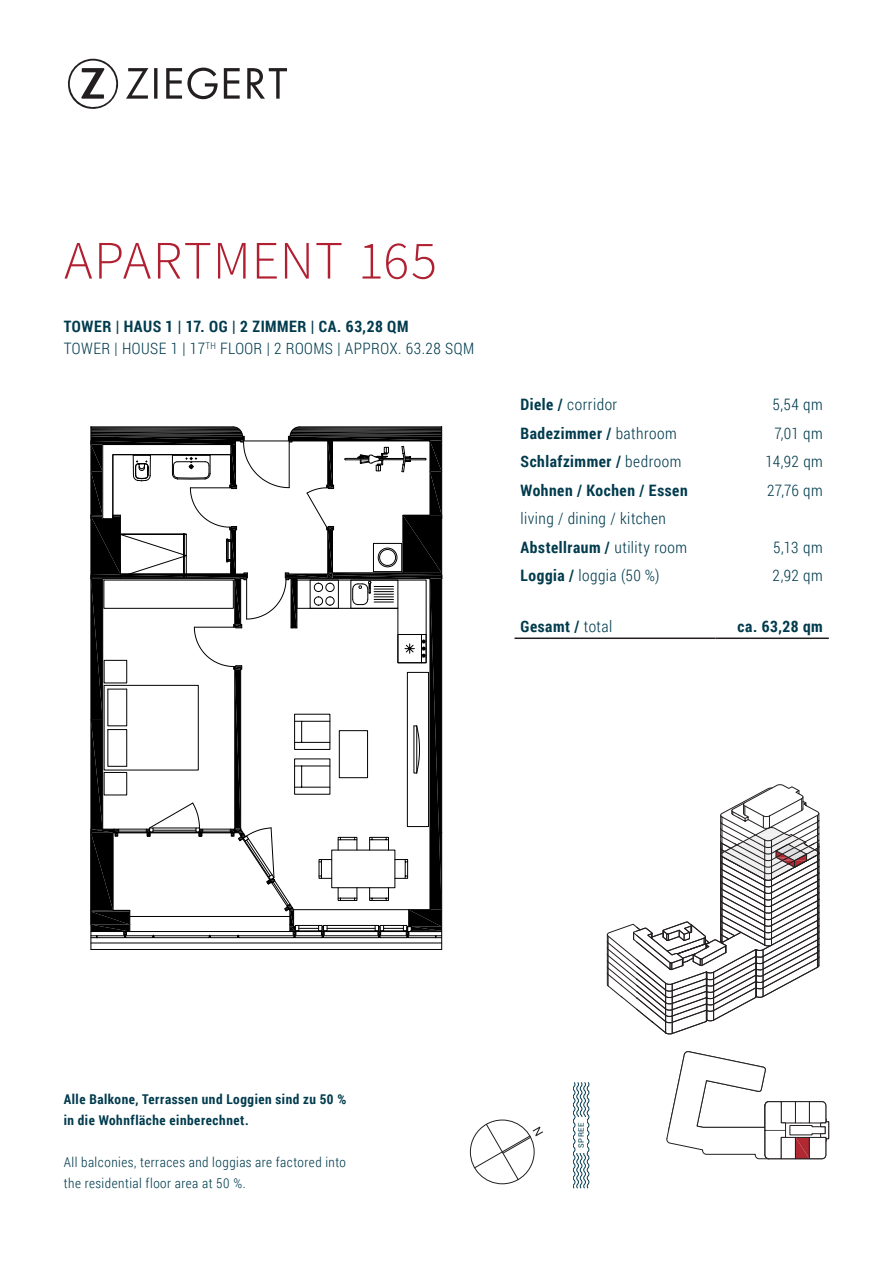
<style>
.page{position:relative;width:893px;height:1263px;background:#fff}
.page>*{position:absolute;margin:0;border:0;box-sizing:border-box;transform-origin:0 0}
.Head_Source_36_Light{font:300 54px "Source Sans Pro";letter-spacing:.02em;color:#b02031}
.Subhead_Roboto_Regul{font:300 15.75px "Roboto Condensed";letter-spacing:.03em;color:#003b4d}
.Subhead_Roboto_Regul-2{font:700 15.75px "Roboto Condensed";letter-spacing:.035em;color:#003b4d}
.Head_25_pt_light{font:700 15.75px "Roboto Condensed";letter-spacing:.035em;color:#003b4d}
.Head_25_pt_light-2{font:300 15.75px "Roboto Condensed";letter-spacing:.015em;color:#003b4d}
.t1{font:300 13.5px/21px "Roboto Condensed";letter-spacing:.035em;color:#003b4d}
.t2{font:700 13.5px/21px "Roboto Condensed";letter-spacing:.04em;color:#003b4d}
.t3{font:7.5px "Roboto";letter-spacing:.07em;color:#003b4d}
.s1{font-weight:700}
.s2{font-weight:300}
</style>
<div class="page">
<svg style="left:67px;top:59px;width:220px;height:50px"></svg>
<svg style="left:470px;top:1119px;width:73px;height:65px"></svg>
<svg style="left:573px;top:1082px;width:17px;height:107px"></svg>
<div style="left:576px;top:1117px;width:10px;height:36px;background:#fff"></div>
<svg style="left:667px;top:1051px;width:162px;height:108px"></svg>
<svg style="left:606px;top:784px;width:214px;height:250px"></svg>
<hr style="left:91px;top:943px;width:351px;height:1px;background:#000">
<hr style="left:91px;top:949px;width:351px;height:1px;background:#000">
<hr style="left:441px;top:575px;width:1px;height:374px;background:#000">
<hr style="left:91px;top:720px;width:1px;height:229px;background:#000">
<svg style="left:90px;top:426px;width:352px;height:512px"></svg>
<hr style="left:183px;top:534px;width:1px;height:43px;background:#000">
<hr style="left:103px;top:444px;width:130px;height:1px;background:#000">
<hr style="left:514px;top:637px;width:201px;height:2px;background:#231f20">
<hr style="left:715px;top:637px;width:114px;height:2px;background:#231f20">
<p class="Head_Source_36_Light" style="left:64px;top:228px;width:374px">APARTMENT 165</p>
<p class="Subhead_Roboto_Regul-2" style="left:64px;top:316px;width:346px">TOWER | HAUS 1 | 17. OG | 2 ZIMMER | CA. 63,28 QM</p>
<p class="Subhead_Roboto_Regul" style="left:64px;top:337px;width:412px">TOWER | HOUSE 1 | 17<sup>TH</sup> FLOOR | 2 ROOMS | APPROX. 63.28 SQM</p>
<p class="Subhead_Roboto_Regul" style="left:520px;top:394px;width:98px"><span class="s1">Diele /</span> corridor</p>
<p class="Subhead_Roboto_Regul" style="left:772px;top:394px;width:52px">5,54 qm</p>
<p class="Subhead_Roboto_Regul-2" style="left:520px;top:422px;width:158px">Badezimmer / <span class="s2">bathroom</span></p>
<p class="Head_25_pt_light-2" style="left:774px;top:422px;width:50px">7,01 qm</p>
<p class="Subhead_Roboto_Regul-2" style="left:520px;top:451px;width:162px">Schlafzimmer / <span class="s2">bedroom</span></p>
<p class="Subhead_Roboto_Regul" style="left:766px;top:451px;width:59px">14,92 qm</p>
<p class="Subhead_Roboto_Regul-2" style="left:520px;top:479px;width:169px">Wohnen / Kochen / Essen</p>
<p class="Subhead_Roboto_Regul" style="left:767px;top:479px;width:57px">27,76 qm</p>
<p class="Subhead_Roboto_Regul" style="left:520px;top:508px;width:147px">living / dining / kitchen</p>
<p class="Head_25_pt_light" style="left:520px;top:536px;width:168px">Abstellraum / <span class="s2">utility room</span></p>
<p class="Head_25_pt_light-2" style="left:773px;top:536px;width:51px">5,13 qm</p>
<p class="Subhead_Roboto_Regul" style="left:520px;top:565px;width:140px"><span class="s1">Loggia /</span> loggia (50 %)</p>
<p class="Subhead_Roboto_Regul" style="left:773px;top:565px;width:52px">2,92 qm</p>
<p class="Subhead_Roboto_Regul-2" style="left:520px;top:615px;width:93px">Gesamt / <span class="s2">total</span></p>
<p class="Subhead_Roboto_Regul-2" style="left:738px;top:615px;width:87px">ca. 63,28 qm</p>
<p class="t2" style="left:64px;top:1088px;width:284px">Alle Balkone, Terrassen und Loggien sind zu 50 % in die Wohnfläche einberechnet.</p>
<p class="t1" style="left:64px;top:1151px;width:284px">All balconies, terraces and loggias are factored into the residential floor area at 50 %.</p>
<p class="t3" style="left:576px;top:1148px;width:27px;rotate:-90deg">SPREE</p>
</div>
